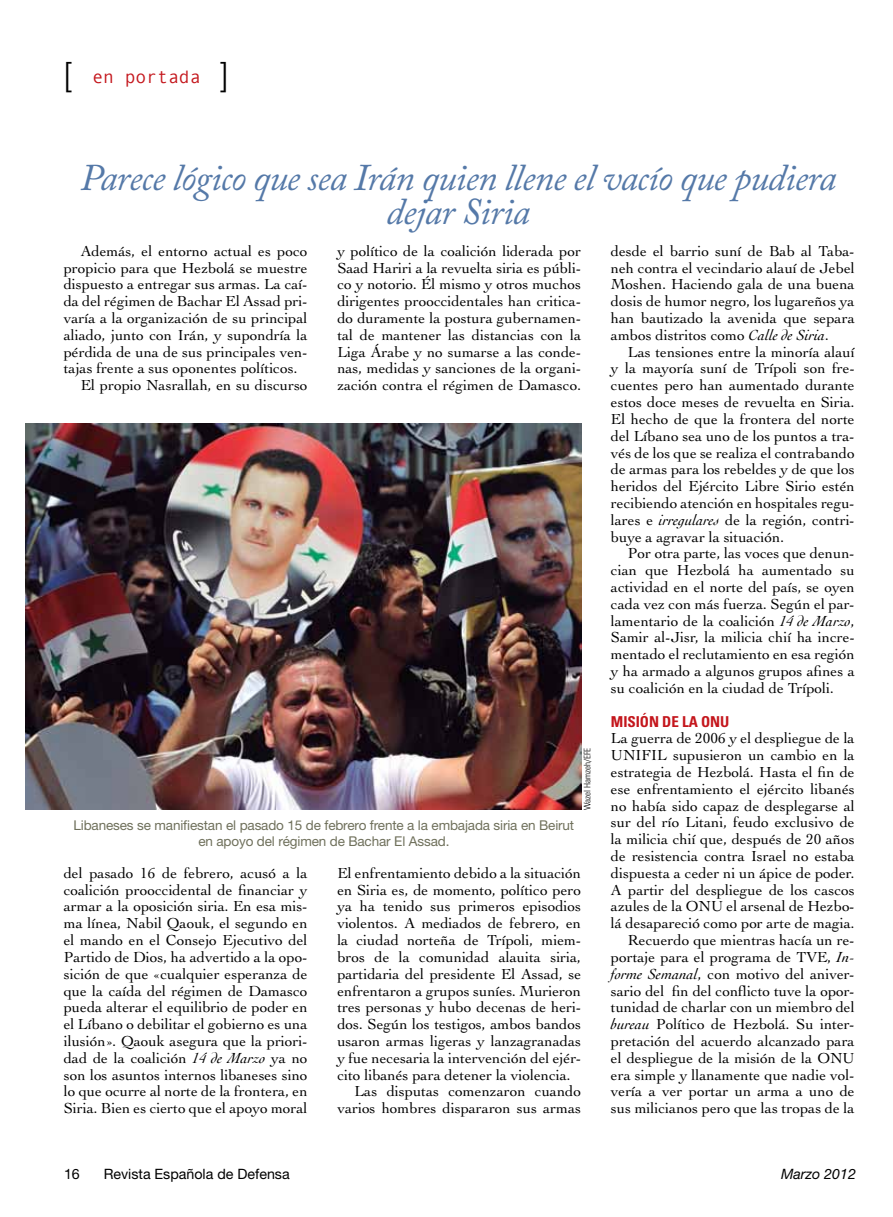
<style>
.page{position:relative;width:893px;height:1217px;background:#fff}
.page>*{position:absolute;margin:0;border:0;box-sizing:border-box;transform-origin:0 0}
.t1{font:italic 37.5px/34.5px "Adobe Caslon Pro";letter-spacing:-.02em;color:#5579a8;text-align:center}
.t2{font:18px "Monotypecom";color:#c4161c}
.t3{font:15.3px/16.8px "Cochin";color:#000;text-align:justify}
.t4{font:700 condensed 15px "Univers";letter-spacing:-.005em;color:#c4161c}
.t5{font:14.25px "Helvetica Neue";color:#000}
.t6{font:italic 14.25px "Helvetica Neue";color:#000}
.t7{font:13.5px/15.8px "Helvetica Neue";letter-spacing:-.01em;color:#6f705b;text-align:center}
.t8{font:300 condensed 9px "Univers";letter-spacing:-.005em;color:#000}
.s1{font-family:"Helvetica Neue";font-weight:300;font-size:33px;color:#000}
.s2{font-style:italic}
</style>
<div class="page">
<img style="left:26px;top:423px;width:555px;height:386px">
<p class="t2" style="left:64px;top:67px;width:166px"><span class="s1">[</span> en portada <span class="s1">]</span></p>
<h1 class="t1" style="left:80px;top:159px;width:757px">Parece lógico que sea Irán quien llene el vacío que pudiera dejar Siria</h1>
<p class="t3" style="left:81px;top:242px;width:228px">Además, el entorno actual es poco</p>
<p class="t3" style="left:64px;top:259px;width:245px">propicio para que Hezbolá se muestre</p>
<p class="t3" style="left:64px;top:276px;width:245px">dispuesto a entregar sus armas. La caí-</p>
<p class="t3" style="left:64px;top:293px;width:245px">da del régimen de Bachar El Assad pri-</p>
<p class="t3" style="left:64px;top:309px;width:245px">varía a la organización de su principal</p>
<p class="t3" style="left:64px;top:326px;width:245px">aliado, junto con Irán, y supondría la</p>
<p class="t3" style="left:64px;top:343px;width:245px">pérdida de una de sus principales ven-</p>
<p class="t3" style="left:64px;top:360px;width:235px">tajas frente a sus oponentes políticos.</p>
<p class="t3" style="left:81px;top:377px;width:228px">El propio Nasrallah, en su discurso</p>
<p class="t3" style="left:337px;top:242px;width:245px">y político de la coalición liderada por Saad Hariri a la revuelta siria es públi&shy;co y notorio. Él mismo y otros muchos dirigentes prooccidentales han critica&shy;do duramente la postura gubernamen&shy;tal de mantener las distancias con la Liga Árabe y no sumarse a las conde&shy;nas, medidas y sanciones de la organi&shy;zación contra el régimen de Damasco.</p>
<p class="t8" style="left:582px;top:809px;width:64px;rotate:-90deg">Wazel Hamzeh/EFE</p>
<p class="t7" style="left:74px;top:816px;width:502px">Libaneses se manifiestan el pasado 15 de febrero frente a la embajada siria en Beirut en apoyo del régimen de Bachar El Assad.</p>
<p class="t3" style="left:64px;top:864px;width:245px">del pasado 16 de febrero, acusó a la coalición prooccidental de financiar y armar a la oposición siria. En esa mis&shy;ma línea, Nabil Qaouk, el segundo en el mando en el Consejo Ejecutivo del Partido de Dios, ha advertido a la opo&shy;sición de que «cualquier esperanza de que la caída del régimen de Damasco pueda alterar el equilibrio de poder en el Líbano o debilitar el gobierno es una ilusión». Qaouk asegura que la priori&shy;dad de la coalición <span class="s2">14 de Marzo</span> ya no son los asuntos internos libaneses sino lo que ocurre al norte de la frontera, en Siria. Bien es cierto que el apoyo moral</p>
<p class="t3" style="left:337px;top:864px;width:245px">El enfrentamiento debido a la situación</p>
<p class="t3" style="left:337px;top:881px;width:245px">en Siria es, de momento, político pero</p>
<p class="t3" style="left:337px;top:897px;width:245px">ya ha tenido sus primeros episodios</p>
<p class="t3" style="left:337px;top:914px;width:245px">violentos. A mediados de febrero, en</p>
<p class="t3" style="left:337px;top:931px;width:245px">la ciudad norteña de Trípoli, miem-</p>
<p class="t3" style="left:337px;top:948px;width:245px">bros de la comunidad alauita siria,</p>
<p class="t3" style="left:337px;top:965px;width:245px">partidaria del presidente El Assad, se</p>
<p class="t3" style="left:337px;top:981px;width:245px">enfrentaron a grupos suníes. Murieron</p>
<p class="t3" style="left:337px;top:998px;width:245px">tres personas y hubo decenas de heri-</p>
<p class="t3" style="left:337px;top:1015px;width:245px">dos. Según los testigos, ambos bandos</p>
<p class="t3" style="left:337px;top:1032px;width:245px">usaron armas ligeras y lanzagranadas</p>
<p class="t3" style="left:337px;top:1049px;width:245px">y fue necesaria la intervención del ejér-</p>
<p class="t3" style="left:337px;top:1065px;width:235px">cito libanés para detener la violencia.</p>
<p class="t3" style="left:354px;top:1082px;width:228px">Las disputas comenzaron cuando</p>
<p class="t3" style="left:337px;top:1099px;width:245px">varios hombres dispararon sus armas</p>
<p class="t3" style="left:611px;top:242px;width:245px">desde el barrio suní de Bab al Taba&shy;neh contra el vecindario alauí de Jebel Moshen. Haciendo gala de una buena dosis de humor negro, los lugareños ya han bautizado la avenida que separa ambos distritos como <span class="s2">Calle de Siria</span>.</p>
<p class="t3" style="left:611px;top:343px;width:245px;text-indent:17px">Las tensiones entre la minoría alauí y la mayoría suní de Trípoli son fre&shy;cuentes pero han aumentado durante estos doce meses de revuelta en Siria.<br>El hecho de que la frontera del norte del Líbano sea uno de los puntos a tra&shy;vés de los que se realiza el contrabando de armas para los rebeldes y de que los heridos del Ejército Libre Sirio estén recibiendo atención en hospitales regu&shy;lares e <span class="s2">irregulares</span> de la región, contri&shy;buye a agravar la situación.</p>
<p class="t3" style="left:611px;top:545px;width:245px;text-indent:17px">Por otra parte, las voces que denun&shy;cian que Hezbolá ha aumentado su actividad en el norte del país, se oyen cada vez con más fuerza. Según el par&shy;lamentario de la coalición <span class="s2">14 de Marzo</span>, Samir al-Jisr, la milicia chií ha incre&shy;mentado el reclutamiento en esa región y ha armado a algunos grupos afines a su coalición en la ciudad de Trípoli.</p>
<p class="t4" style="left:611px;top:711px;width:120px">MISIÓN DE LA ONU</p>
<p class="t3" style="left:611px;top:729px;width:245px;text-align:right">La guerra de 2006 y el despliegue de la UNIFIL supusieron un cambio en la estrategia de Hezbolá. Hasta el fin de ese enfrentamiento el ejército libanés no había sido capaz de desplegarse al sur del río Litani, feudo exclusivo de la milicia chií que, después de 20 años de resistencia contra Israel no estaba dispuesta a ceder ni un ápice de poder.<br>A partir del despliegue de los cascos azules de la ONU el arsenal de Hezbo&shy;lá desapareció como por arte de magia.<br>Recuerdo que mientras hacía un re&shy;portaje para el programa de TVE, <span class="s2">In&shy;forme Semanal</span>, con motivo del aniver&shy;sario del fin del conflicto tuve la opor&shy;tunidad de charlar con un miembro del <span class="s2">bureau</span> Político de Hezbolá. Su inter&shy;pretación del acuerdo alcanzado para el despliegue de la misión de la ONU era simple y llanamente que nadie vol&shy;vería a ver portar un arma a uno de sus milicianos pero que las tropas de la</p>
<p class="t5" style="left:64px;top:1164px;width:17px">16</p>
<p class="t5" style="left:104px;top:1164px;width:188px">Revista Española de Defensa</p>
<p class="t6" style="left:781px;top:1164px;width:76px">Marzo 2012</p>
</div>
